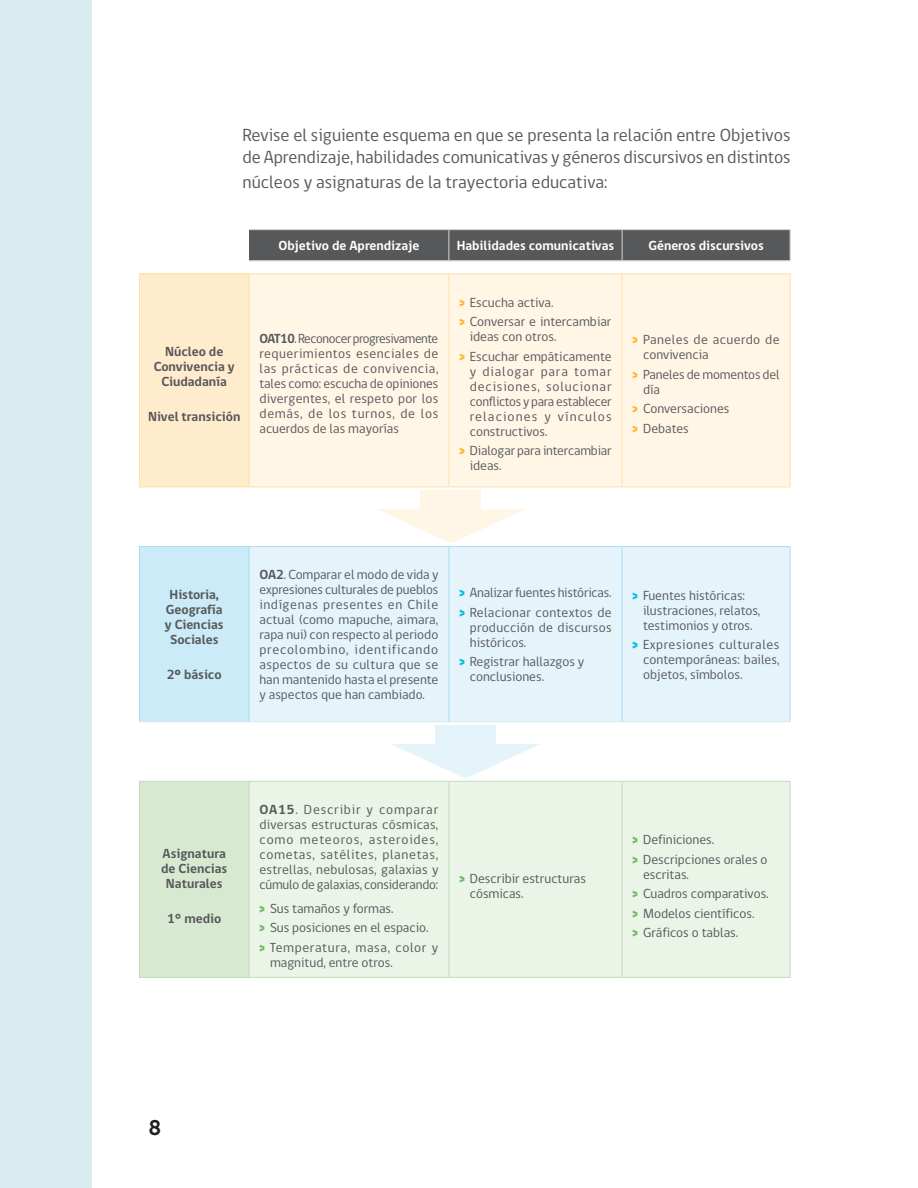
<style>
.page{position:relative;width:918px;height:1188px;background:#fff}
.page>*{position:absolute;margin:0;border:0;box-sizing:border-box;transform-origin:0 0}
.t1{font:21px "Museo 700";color:#231f20}
.texto{font:18px/21.6px "gob CL";color:#57585a}
.texto-2{font:13.5px/15px "gob CL";color:#57585a}
.texto-3{font:700 13.5px/15px "gob CL";color:#57585a;text-align:center}
.texto-4{font:13.5px/15px "gob CL";letter-spacing:.02em;color:#57585a}
.texto-5{font:700 13.5px "gob CL";color:#fff}
.s1{font-weight:700}
.s2{font-weight:800;color:#ffb433}
.s3{font-weight:800;color:#00bbe3}
.s4{font-weight:800;color:#6eba66}
</style>
<div class="page">
<div style="left:0;top:0;width:92px;height:1188px;background:#daecf0"></div>
<div style="left:249px;top:230px;width:541px;height:30px;background:#57585a"></div>
<svg style="left:249px;top:261px;width:541px;height:520px"></svg>
<div style="left:140px;top:274px;width:109px;height:213px;background:#ffeccc"></div>
<div style="left:250px;top:275px;width:540px;height:212px;background:#fff6e6"></div>
<div style="left:140px;top:547px;width:109px;height:175px;background:#caebf7"></div>
<div style="left:250px;top:547px;width:540px;height:174px;background:#e4f4fa"></div>
<div style="left:140px;top:781px;width:109px;height:196px;background:#d8e9d2"></div>
<div style="left:250px;top:782px;width:540px;height:195px;background:#eaf4e7"></div>
<hr style="left:139px;top:721px;width:110px;height:1px;background:#d5e9ee">
<hr style="left:249px;top:721px;width:200px;height:1px;background:#d5e9ee">
<hr style="left:449px;top:721px;width:173px;height:1px;background:#d5e9ee">
<hr style="left:622px;top:721px;width:168px;height:1px;background:#d5e9ee">
<hr style="left:139px;top:781px;width:110px;height:1px;background:#c2deba">
<hr style="left:249px;top:781px;width:200px;height:1px;background:#c2deba">
<hr style="left:449px;top:781px;width:173px;height:1px;background:#c2deba">
<hr style="left:622px;top:781px;width:168px;height:1px;background:#c2deba">
<hr style="left:139px;top:274px;width:110px;height:1px;background:#ffe0ab">
<hr style="left:139px;top:274px;width:1px;height:213px;background:#ffe0ab">
<hr style="left:249px;top:274px;width:200px;height:1px;background:#ffe0ab">
<hr style="left:249px;top:274px;width:1px;height:213px;background:#ffe0ab">
<hr style="left:449px;top:274px;width:173px;height:1px;background:#ffe0ab">
<hr style="left:448px;top:274px;width:1px;height:213px;background:#ffe0ab">
<hr style="left:622px;top:274px;width:168px;height:1px;background:#ffe0ab">
<hr style="left:622px;top:274px;width:1px;height:213px;background:#ffe0ab">
<hr style="left:790px;top:274px;width:1px;height:213px;background:#ffe0ab">
<hr style="left:139px;top:487px;width:110px;height:1px;background:#ffe0ab">
<hr style="left:249px;top:487px;width:200px;height:1px;background:#ffe0ab">
<hr style="left:449px;top:487px;width:173px;height:1px;background:#ffe0ab">
<hr style="left:622px;top:487px;width:168px;height:1px;background:#ffe0ab">
<hr style="left:249px;top:229px;width:200px;height:1px;background:#d1d2d4">
<hr style="left:449px;top:229px;width:173px;height:1px;background:#d1d2d4">
<hr style="left:448px;top:230px;width:1px;height:30px;background:#d1d2d4">
<hr style="left:622px;top:229px;width:168px;height:1px;background:#d1d2d4">
<hr style="left:622px;top:230px;width:1px;height:30px;background:#d1d2d4">
<hr style="left:790px;top:230px;width:1px;height:30px;background:#d1d2d4">
<hr style="left:249px;top:260px;width:200px;height:1px;background:#d1d2d4">
<hr style="left:449px;top:260px;width:173px;height:1px;background:#d1d2d4">
<hr style="left:622px;top:260px;width:168px;height:1px;background:#d1d2d4">
<hr style="left:139px;top:546px;width:110px;height:1px;background:#a8dff2">
<hr style="left:139px;top:547px;width:1px;height:174px;background:#a8dff2">
<hr style="left:249px;top:546px;width:200px;height:1px;background:#a8dff2">
<hr style="left:249px;top:547px;width:1px;height:174px;background:#a8dff2">
<hr style="left:449px;top:546px;width:173px;height:1px;background:#a8dff2">
<hr style="left:448px;top:547px;width:1px;height:174px;background:#a8dff2">
<hr style="left:622px;top:546px;width:168px;height:1px;background:#a8dff2">
<hr style="left:622px;top:547px;width:1px;height:174px;background:#a8dff2">
<hr style="left:790px;top:547px;width:1px;height:174px;background:#a8dff2">
<hr style="left:139px;top:782px;width:1px;height:195px;background:#c2deba">
<hr style="left:249px;top:782px;width:1px;height:195px;background:#c2deba">
<hr style="left:448px;top:782px;width:1px;height:195px;background:#c2deba">
<hr style="left:622px;top:782px;width:1px;height:195px;background:#c2deba">
<hr style="left:790px;top:782px;width:1px;height:195px;background:#c2deba">
<hr style="left:139px;top:977px;width:110px;height:1px;background:#c2deba">
<hr style="left:249px;top:977px;width:200px;height:1px;background:#c2deba">
<hr style="left:449px;top:977px;width:173px;height:1px;background:#c2deba">
<hr style="left:622px;top:977px;width:168px;height:1px;background:#c2deba">
<div style="left:421px;top:490px;width:60px;height:30px;background:#fff6e6"></div>
<svg style="left:376px;top:509px;width:150px;height:34px"></svg>
<div style="left:435px;top:725px;width:61px;height:30px;background:#e4f4fa"></div>
<svg style="left:391px;top:744px;width:150px;height:35px"></svg>
<p class="texto" style="left:243px;top:125px;width:549px">Revise el siguiente esquema en que se presenta la relación entre Objetivos de Aprendizaje, habilidades comunicativas y géneros discursivos en distintos</p>
<p class="texto" style="left:243px;top:171px;width:366px">núcleos y asignaturas de la trayectoria educativa:</p>
<p class="texto-3" style="left:154px;top:345px;width:82px">Núcleo de<br>Convivencia y<br>Ciudadanía</p>
<p class="texto-3" style="left:148px;top:409px;width:94px">Nivel transición</p>
<p class="texto-5" style="left:278px;top:237px;width:142px">Objetivo de Aprendizaje</p>
<p class="texto-5" style="left:457px;top:237px;width:159px">Habilidades comunicativas</p>
<p class="texto-5" style="left:648px;top:237px;width:117px">Géneros discursivos</p>
<p class="texto-2" style="left:260px;top:332px;width:180px;text-align:justify"><span class="s1">OAT10</span>. Reconocer progresivamente requerimientos esenciales de las prácticas de convivencia, tales como: escucha de opiniones divergentes, el respeto por los demás, de los turnos, de los acuerdos de las mayorías</p>
<p class="texto-2" style="left:459px;top:295px;width:96px"><span class="s2">&gt;</span> Escucha activa.</p>
<p class="texto-2" style="left:470px;top:315px;width:143px;text-indent:-10px"><span class="s2">&gt;</span> Conversar e intercambiar ideas con otros.</p>
<p class="texto-2" style="left:470px;top:349px;width:143px;text-align:justify;text-indent:-10px"><span class="s2">&gt;</span> Escuchar empáticamente y dialogar para tomar decisiones, solucionar conflictos y para establecer relaciones y vínculos constructivos.</p>
<p class="texto-2" style="left:470px;top:444px;width:143px;text-indent:-10px"><span class="s2">&gt;</span> Dialogar para intercambiar ideas.</p>
<p class="texto-4" style="left:643px;top:333px;width:138px;text-indent:-10px"><span class="s2">&gt;</span> Paneles de acuerdo de convivencia</p>
<p class="texto-2" style="left:643px;top:367px;width:138px;text-indent:-10px"><span class="s2">&gt;</span> Paneles de momentos del día</p>
<p class="texto-2" style="left:633px;top:402px;width:98px"><span class="s2">&gt;</span> Conversaciones</p>
<p class="texto-2" style="left:633px;top:421px;width:58px"><span class="s2">&gt;</span> Debates</p>
<p class="texto-3" style="left:165px;top:588px;width:60px">Historia,<br>Geografía y Ciencias<br>Sociales</p>
<p class="texto-3" style="left:167px;top:667px;width:56px">2º básico</p>
<p class="texto-2" style="left:260px;top:568px;width:180px;text-align:justify"><span class="s1">OA2</span>. Comparar el modo de vida y expresiones culturales de pueblos indígenas presentes en Chile actual (como mapuche, aimara, rapa nui) con respecto al periodo precolombino, identificando aspectos de su cultura que se han mantenido hasta el presente y aspectos que han cambiado.</p>
<p class="texto-2" style="left:459px;top:586px;width:154px"><span class="s3">&gt;</span> Analizar fuentes históricas.</p>
<p class="texto-2" style="left:470px;top:605px;width:143px;text-align:justify;text-indent:-10px"><span class="s3">&gt;</span> Relacionar contextos de producción de discursos históricos.</p>
<p class="texto-2" style="left:470px;top:655px;width:116px;text-indent:-10px"><span class="s3">&gt;</span> Registrar hallazgos y conclusiones.</p>
<p class="texto-2" style="left:643px;top:588px;width:119px;text-indent:-10px"><span class="s3">&gt;</span> Fuentes históricas: ilustraciones, relatos, testimonios y otros.</p>
<p class="texto-2" style="left:643px;top:637px;width:138px;text-align:justify;text-indent:-10px"><span class="s3">&gt;</span> Expresiones culturales contemporáneas: bailes, objetos, símbolos.</p>
<p class="texto-3" style="left:161px;top:847px;width:68px">Asignatura de Ciencias<br>Naturales</p>
<p class="texto-3" style="left:167px;top:911px;width:56px">1° medio</p>
<p class="texto-2" style="left:260px;top:802px;width:181px;text-align:justify"><span class="s1">OA15</span>. Describir y comparar diversas estructuras cósmicas, como meteoros, asteroides, cometas, satélites, planetas, estrellas, nebulosas, galaxias y cúmulo de galaxias, considerando:</p>
<p class="texto-2" style="left:260px;top:901px;width:136px"><span class="s4">&gt;</span> Sus tamaños y formas.</p>
<p class="texto-2" style="left:260px;top:921px;width:170px"><span class="s4">&gt;</span> Sus posiciones en el espacio.</p>
<p class="texto-4" style="left:270px;top:940px;width:170px;text-indent:-10px"><span class="s4">&gt;</span> Temperatura, masa, color y magnitud, entre otros.</p>
<p class="texto-2" style="left:470px;top:871px;width:118px;text-indent:-10px"><span class="s4">&gt;</span> Describir estructuras cósmicas.</p>
<p class="texto-2" style="left:633px;top:832px;width:83px"><span class="s4">&gt;</span> Definiciones.</p>
<p class="texto-2" style="left:643px;top:852px;width:126px;text-indent:-10px"><span class="s4">&gt;</span> Descripciones orales o escritas.</p>
<p class="texto-2" style="left:633px;top:886px;width:137px"><span class="s4">&gt;</span> Cuadros comparativos.</p>
<p class="texto-2" style="left:633px;top:906px;width:123px"><span class="s4">&gt;</span> Modelos científicos.</p>
<p class="texto-2" style="left:633px;top:925px;width:107px"><span class="s4">&gt;</span> Gráficos o tablas.</p>
<h1 class="t1" style="left:149px;top:1116px;width:14px">8</h1>
</div>
